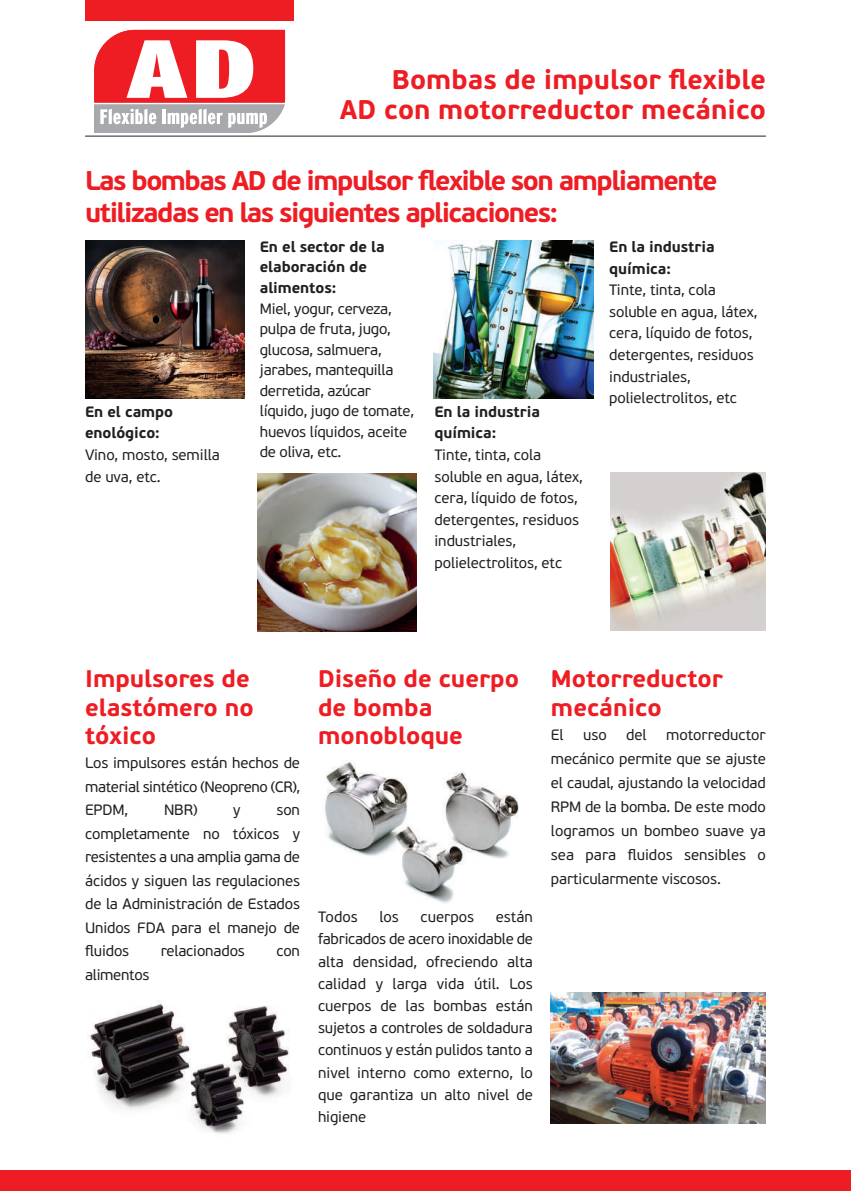
<style>
.page{position:relative;width:851px;height:1191px;background:#fff}
.page>*{position:absolute;margin:0;border:0;box-sizing:border-box;transform-origin:0 0}
.t1{font:700 27px/31.5px "PF Beau Sans Pro";letter-spacing:-.055em;color:#ee1d23}
.t2{font:700 27px/30px "PF Beau Sans Pro";color:#ee1d23;text-align:right}
.t3{font:700 24px/28.8px "PF Beau Sans Pro";color:#ee1d23}
.t4{font:15px/21.6px "PF Beau Sans Pro";letter-spacing:-.01em;color:#231f20}
.t5{font:700 15px/21.6px "PF Beau Sans Pro";letter-spacing:-.005em;color:#231f20}
</style>
<div class="page">
<div style="left:0;top:1169px;width:850px;height:22px;background:#ee1d23"></div>
<div style="left:85px;top:0;width:208px;height:21px;background:#ee1d23"></div>
<hr style="left:85px;top:136px;width:680px;height:1px;background:#231f20">
<svg style="left:94px;top:30px;width:191px;height:103px"></svg>
<img style="left:85px;top:241px;width:159px;height:157px">
<img style="left:257px;top:473px;width:160px;height:158px">
<img style="left:434px;top:241px;width:159px;height:157px">
<img style="left:610px;top:473px;width:155px;height:157px">
<img style="left:88px;top:1001px;width:202px;height:133px">
<img style="left:325px;top:760px;width:194px;height:143px">
<img style="left:550px;top:992px;width:215px;height:131px">
<h1 class="t2" style="left:340px;top:65px;width:427px">Bombas de impulsor flexible<br>AD con motorreductor mecánico</h1>
<h1 class="t1" style="left:85px;top:166px;width:634px">Las bombas AD de impulsor flexible son ampliamente utilizadas en las siguientes aplicaciones:</h1>
<p class="t5" style="left:85px;top:401px;width:89px">En el campo enológico:</p>
<p class="t4" style="left:85px;top:444px;width:136px">Vino, mosto, semilla de uva, etc.</p>
<p class="t5" style="left:260px;top:237px;width:126px;line-height:20.5px">En el sector de la elaboración de alimentos:</p>
<p class="t4" style="left:260px;top:298px;width:156px;line-height:20.5px">Miel, yogur, cerveza, pulpa de fruta, jugo, glucosa, salmuera, jarabes, mantequilla derretida, azúcar líquido, jugo de tomate, huevos líquidos, aceite de oliva, etc.</p>
<p class="t5" style="left:434px;top:401px;width:107px">En la industria química:</p>
<p class="t4" style="left:434px;top:444px;width:150px">Tinte, tinta, cola soluble en agua, látex, cera, líquido de fotos, detergentes, residuos industriales, polielectrolitos, etc</p>
<p class="t5" style="left:609px;top:236px;width:107px">En la industria química:</p>
<p class="t4" style="left:609px;top:279px;width:150px">Tinte, tinta, cola soluble en agua, látex, cera, líquido de fotos, detergentes, residuos industriales, polielectrolitos, etc</p>
<h2 class="t3" style="left:85px;top:664px;width:170px">Impulsores de elastómero no tóxico</h2>
<p class="t4" style="left:85px;top:751px;width:216px;line-height:23.5px;text-align:justify">Los impulsores están hechos de material sintético (Neopreno (CR), EPDM,</p>
<p class="t4" style="left:164px;top:799px;width:35px">NBR)</p>
<p class="t4" style="left:233px;top:799px;width:9px">y</p>
<p class="t4" style="left:85px;top:798px;width:216px;line-height:23.5px;text-align:justify;text-indent:191px">son completamente no tóxicos y resistentes a una amplia gama de ácidos y siguen las regulaciones de la Administración de Estados Unidos FDA para el manejo de fluidos</p>
<p class="t4" style="left:161px;top:941px;width:86px">relacionados</p>
<p class="t4" style="left:276px;top:941px;width:25px">con</p>
<p class="t4" style="left:85px;top:964px;width:66px">alimentos</p>
<h2 class="t3" style="left:318px;top:664px;width:202px">Diseño de cuerpo de bomba monobloque</h2>
<p class="t4" style="left:318px;top:906px;width:216px;line-height:22.2px;text-align:justify;text-indent:178px">están fabricados de acero inoxidable de alta densidad, ofreciendo alta calidad y larga vida útil. Los cuerpos de las bombas están sujetos a controles de soldadura continuos y están pulidos tanto a nivel interno como externo, lo que garantiza un alto nivel de higiene</p>
<p class="t4" style="left:318px;top:906px;width:41px">Todos</p>
<p class="t4" style="left:379px;top:906px;width:21px">los</p>
<p class="t4" style="left:420px;top:906px;width:55px">cuerpos</p>
<h2 class="t3" style="left:551px;top:664px;width:173px">Motorreductor mecánico</h2>
<p class="t4" style="left:551px;top:724px;width:14px">El</p>
<p class="t4" style="left:583px;top:724px;width:25px">uso</p>
<p class="t4" style="left:626px;top:724px;width:22px">del</p>
<p class="t4" style="left:551px;top:723px;width:216px;line-height:24px;text-align:justify;text-indent:115px">motorreductor mecánico permite que se ajuste el caudal, ajustando la velocidad RPM de la bomba. De este modo logramos un bombeo suave ya sea para fluidos sensibles o particularmente viscosos.</p>
</div>
